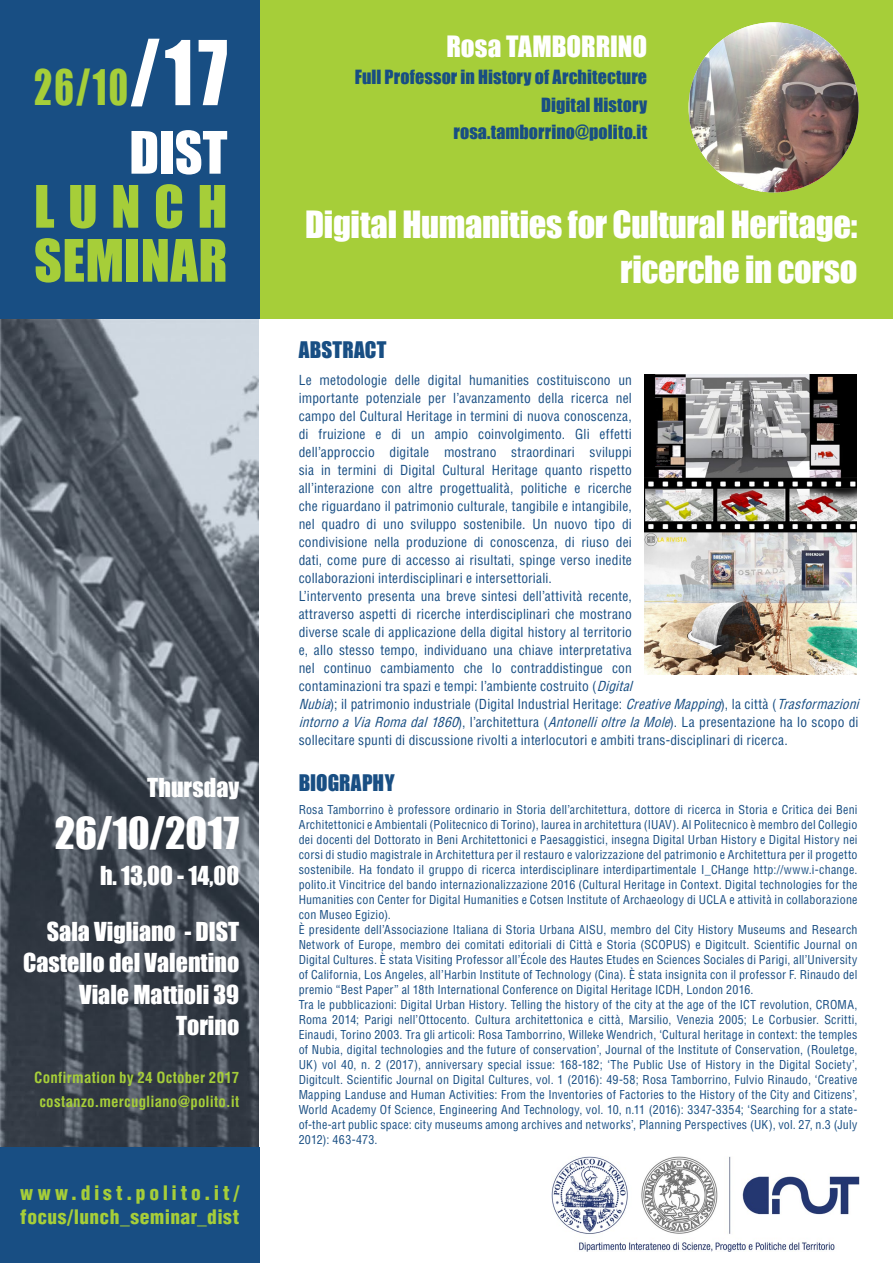
<style>
.page{position:relative;width:893px;height:1263px;background:#fff}
.page>*{position:absolute;margin:0;border:0;box-sizing:border-box;transform-origin:0 0}
.t1{font:54px/54px "Impact";letter-spacing:.01em;color:#a6ce39}
.t2{font:54px "Impact";color:#fff}
.t3{font:45px "Impact";color:#a6ce39;scale:.8 1}
.t4{font:40.5px "Impact";color:#fff}
.t5{font:34.5px/45px "Impact";letter-spacing:-.01em;color:#fff;text-align:right}
.t6{font:27px "Impact";letter-spacing:-.005em;color:#fff}
.t7{font:24px/31.5px "Impact";color:#fff;text-align:right}
.t8{font:21px "Impact";letter-spacing:.01em;color:#184e83}
.t9{font:900 condensed 19.5px/24px "Helvetica";letter-spacing:.03em;color:#a6ce39}
.t10{font:18px/27px "Impact";letter-spacing:.005em;color:#184e83;text-align:right}
.t11{font:700 condensed 15px/24px "Helvetica";letter-spacing:.01em;color:#a6ce39;text-align:center}
.t12{font:condensed 13.5px/18px "Helvetica";letter-spacing:.015em;color:#184e83}
.t13{font:condensed 12px/15px "Helvetica";letter-spacing:.02em;color:#184e83}
.s1{font-size:82.5px;color:#fff}
.s2{font-style:italic}
</style>
<div class="page">
<div style="left:260px;top:0;width:633px;height:319px;background:#a6ce39"></div>
<img style="left:0;top:319px;width:259px;height:828px">
<div style="left:0;top:0;width:259px;height:319px;background:#184e83"></div>
<img style="left:551px;top:1157px;width:309px;height:94px">
<div style="left:0;top:1147px;width:259px;height:115px;background:#184e83"></div>
<img style="left:645px;top:374px;width:212px;height:300px">
<img style="left:690px;top:22px;width:169px;height:170px">
<h2 class="t3" style="left:34px;top:53px;width:243px">26/10<span class="s1">/17</span></h2>
<h1 class="t2" style="left:129px;top:111px;width:100px">DIST</h1>
<h1 class="t1" style="left:34px;top:178px;width:195px">LUNCH<br>SEMINAR</h1>
<h3 class="t7" style="left:147px;top:771px;width:94px">Thursday</h3>
<h3 class="t4" style="left:55px;top:802px;width:186px">26/10/2017</h3>
<h3 class="t7" style="left:100px;top:859px;width:141px">h. 13,00 - 14,00</h3>
<h3 class="t7" style="left:23px;top:915px;width:218px">Sala Vigliano - DIST<br>Castello del Valentino<br>Viale Mattioli 39<br>Torino</h3>
<p class="t11" style="left:34px;top:1065px;width:207px">Confirmation by 24 October 2017 costanzo.mercugliano@polito.it</p>
<h3 class="t9" style="left:20px;top:1181px;width:220px">www.dist.polito.it/ focus/lunch_seminar_dist</h3>
<h3 class="t6" style="left:446px;top:26px;width:202px">Rosa TAMBORRINO</h3>
<h3 class="t10" style="left:355px;top:63px;width:294px">Full Professor in History of Architecture<br>Digital History rosa.tamborrino@polito.it</h3>
<h3 class="t5" style="left:305px;top:201px;width:554px">Digital Humanities for Cultural Heritage: ricerche in corso</h3>
<h3 class="t8" style="left:299px;top:334px;width:89px">ABSTRACT</h3>
<p class="t12" style="left:299px;top:371px;width:566px">Le metodologie delle digital humanities costituiscono un<br>importante potenziale per l’avanzamento della ricerca nel<br>campo del Cultural Heritage in termini di nuova conoscenza,<br>di fruizione e di un ampio coinvolgimento. Gli effetti<br>dell’approccio digitale mostrano straordinari sviluppi<br>sia in termini di Digital Cultural Heritage quanto rispetto<br>all’interazione con altre progettualità, politiche e ricerche<br>che riguardano il patrimonio culturale, tangibile e intangibile,<br>nel quadro di uno sviluppo sostenibile. Un nuovo tipo di<br>condivisione nella produzione di conoscenza, di riuso dei<br>dati, come pure di accesso ai risultati, spinge verso inedite<br>collaborazioni interdisciplinari e intersettoriali.<br>L’intervento presenta una breve sintesi dell’attività recente,<br>attraverso aspetti di ricerche interdisciplinari che mostrano<br>diverse scale di applicazione della digital history al territorio<br>e, allo stesso tempo, individuano una chiave interpretativa<br>nel continuo cambiamento che lo contraddistingue con<br>contaminazioni tra spazi e tempi: l’ambiente costruito (<span class="s2">Digital<br>Nubia</span>); il patrimonio industriale (Digital Industrial Heritage: <span class="s2">CreativeMapping</span>), la città (<span class="s2">Trasformazioni intornoaViaRomadal1860</span>), l’architettura (<span class="s2">AntonellioltrelaMole</span>). La presentazione ha lo scopo di sollecitare spunti di discussione rivolti a interlocutori e ambiti trans-disciplinari di ricerca.</p>
<h3 class="t8" style="left:299px;top:766px;width:97px">BIOGRAPHY</h3>
<p class="t13" style="left:299px;top:802px;width:560px">Rosa Tamborrino è professore ordinario in Storia dell’architettura, dottore di ricerca in Storia e Critica dei Beni Architettonici e Ambientali (Politecnico di Torino), laurea in architettura (IUAV). Al Politecnico è membro del Collegio dei docenti del Dottorato in Beni Architettonici e Paesaggistici, insegna Digital Urban History e Digital History nei corsi di studio magistrale in Architettura per il restauro e valorizzazione del patrimonio e Architettura per il progetto sostenibile. Ha fondato il gruppo di ricerca interdisciplinare interdipartimentale I_CHange http://www.i-change. polito.it Vincitrice del bando internazionalizzazione 2016 (Cultural Heritage in Context. Digital technologies for the Humanities con Center for Digital Humanities e Cotsen Institute of Archaeology di UCLA e attività in collaborazione con Museo Egizio).<br>È presidente dell’Associazione Italiana di Storia Urbana AISU, membro del City History Museums and Research Network of Europe, membro dei comitati editoriali di Città e Storia (SCOPUS) e Digitcult. Scientific Journal on Digital Cultures. È stata Visiting Professor all’École des Hautes Etudes en Sciences Sociales di Parigi, all’University of California, Los Angeles, all’Harbin Institute of Technology (Cina). È stata insignita con il professor F. Rinaudo del premio “Best Paper” al 18th International Conference on Digital Heritage ICDH, London 2016.<br>Tra le pubblicazioni: Digital Urban History. Telling the history of the city at the age of the ICT revolution, CROMA, Roma 2014; Parigi nell’Ottocento. Cultura architettonica e città, Marsilio, Venezia 2005; Le Corbusier. Scritti, Einaudi, Torino 2003. Tra gli articoli: Rosa Tamborrino, Willeke Wendrich, ‘Cultural heritage in context: the temples of Nubia, digital technologies and the future of conservation’, Journal of the Institute of Conservation, (Rouletge, UK) vol 40, n. 2 (2017), anniversary special issue: 168-182; ‘The Public Use of History in the Digital Society’, Digitcult. Scientific Journal on Digital Cultures, vol. 1 (2016): 49-58; Rosa Tamborrino, Fulvio Rinaudo, ‘Creative Mapping Landuse and Human Activities: From the Inventories of Factories to the History of the City and Citizens’, World Academy Of Science, Engineering And Technology, vol. 10, n.11 (2016): 3347-3354; ‘Searching for a state&shy;of-the-art public space: city museums among archives and networks’, Planning Perspectives (UK), vol. 27, n.3 (July 2012): 463-473.</p>
</div>
